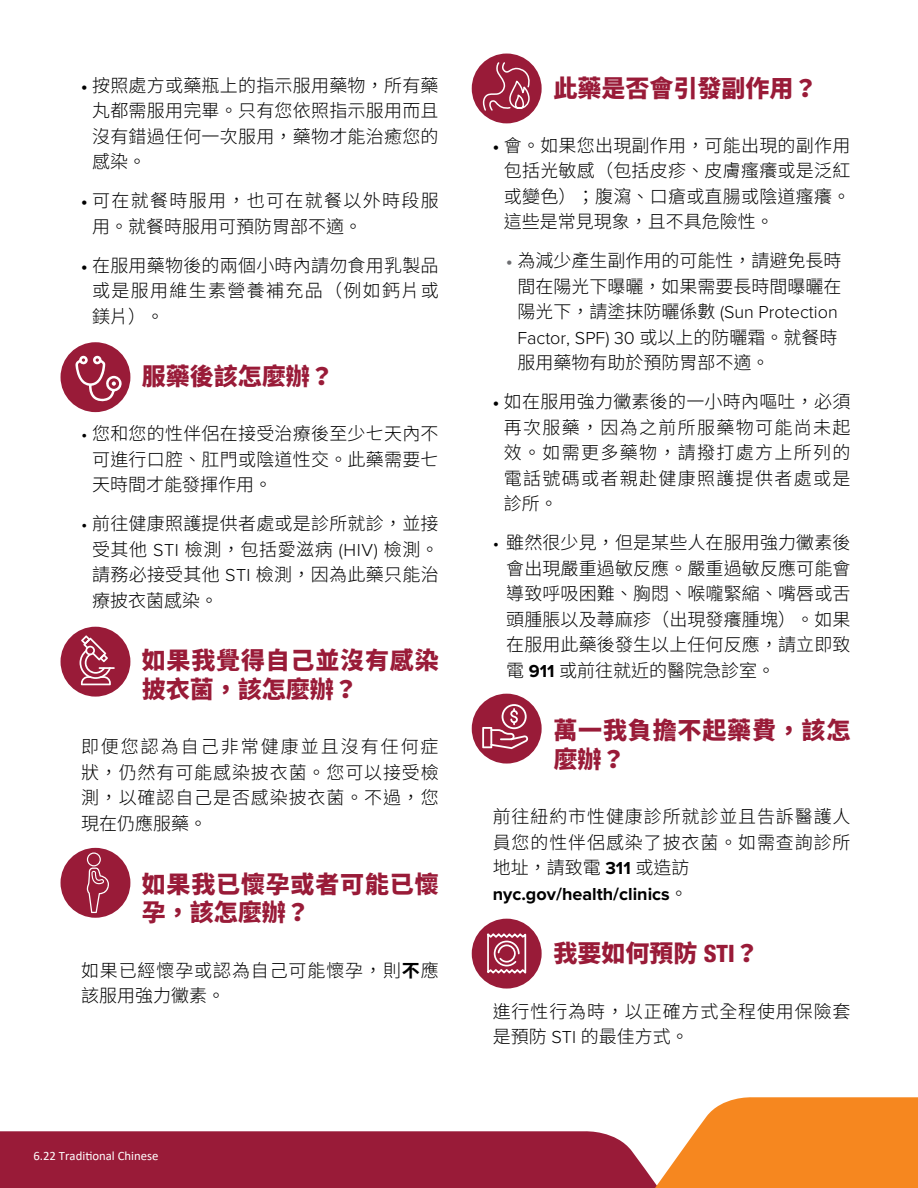
<style>
.page{position:relative;width:918px;height:1188px;background:#fff}
.page>*{position:absolute;margin:0;border:0;box-sizing:border-box;transform-origin:0 0}
.t1{font:800 24px/28.8px "Source Han Sans TC";letter-spacing:.035em;color:#991b38}
.t2{font:800 24px "Source Han Sans TC";color:#991b38}
.t3{font:300 18px/25.5px "Source Han Sans TC";letter-spacing:.015em;color:#000;text-align:justify}
.t4{font:300 18px/25.5px "Source Han Sans TC";letter-spacing:.05em;color:#000}
.t5{font:300 18px/25.5px "Proxima Nova";color:#000}
.t6{font:300 18px/25.5px "Source Han Sans TC";letter-spacing:.075em;color:#000}
.t7{font:700 18px "Proxima Nova";color:#000}
.t8{font:12.75px "Calibri";color:#fff}
.s1{font-family:"Proxima Nova";font-weight:700}
.s2{font-family:"Proxima Nova"}
.s3{font-weight:700}
.s4{font-family:"Proxima Nova";font-weight:700;color:#6d6e71}
.s5{font-family:"Source Han Sans TC"}
.s6{font-family:"Source Han Sans TC";font-weight:300}
.s7{font-family:"Helvetica Neue LT Std";font-stretch:condensed}
</style>
<div class="page">
<div style="left:0;top:1131px;width:558px;height:57px;background:#991b38"></div>
<div style="left:472px;top:54px;width:70px;height:69px;background:#991b38;border-radius:50%"></div>
<div style="left:472px;top:694px;width:70px;height:70px;background:#991b38;border-radius:50%"></div>
<div style="left:472px;top:919px;width:70px;height:70px;background:#991b38;border-radius:50%"></div>
<div style="left:61px;top:342px;width:69px;height:70px;background:#991b38;border-radius:50%"></div>
<div style="left:61px;top:627px;width:69px;height:70px;background:#991b38;border-radius:50%"></div>
<div style="left:61px;top:848px;width:69px;height:70px;background:#991b38;border-radius:50%"></div>
<svg style="left:558px;top:1097px;width:360px;height:91px"></svg>
<svg style="left:482px;top:704px;width:46px;height:45px"></svg>
<svg style="left:482px;top:61px;width:48px;height:50px"></svg>
<svg style="left:75px;top:356px;width:47px;height:46px"></svg>
<svg style="left:80px;top:635px;width:35px;height:50px"></svg>
<svg style="left:87px;top:852px;width:22px;height:61px"></svg>
<svg style="left:487px;top:933px;width:40px;height:41px"></svg>
<p class="t3" style="left:92px;top:73px;width:348px;text-indent:-11px"><span class="s1">•</span> 按照處方或藥瓶上的指示服用藥物，所有藥丸都需服用完畢。只有您依照指示服用而且沒有錯過任何一次服用，藥物才能治癒您的感染。</p>
<p class="t6" style="left:92px;top:188px;width:348px;text-indent:-11px"><span class="s1">•</span> 可在就餐時服用，也可在就餐以外時段服用。就餐時服用可預防胃部不適。</p>
<p class="t3" style="left:92px;top:253px;width:348px;text-indent:-11px"><span class="s1">•</span> 在服用藥物後的兩個小時內請勿食用乳製品或是服用維生素營養補充品（例如鈣片或鎂片）。</p>
<h1 class="t2" style="left:142px;top:363px;width:193px">服藥後該怎麼辦？</h1>
<p class="t3" style="left:92px;top:421px;width:348px;text-indent:-11px"><span class="s2">•</span> 您和您的性伴侶在接受治療後至少七天內不可進行口腔、肛門或陰道性交。此藥需要七天時間才能發揮作用。</p>
<p class="t3" style="left:92px;top:511px;width:348px;text-indent:-11px"><span class="s2">•</span> 前往健康照護提供者處或是診所就診，並接受其他 <span class="s2">STI</span> 檢測，包括愛滋病 <span class="s2">(HIV)</span> 檢測。請務必接受其他 <span class="s2">STI</span> 檢測，因為此藥只能治療披衣菌感染。</p>
<h1 class="t1" style="left:142px;top:647px;width:298px">如果我覺得自己並沒有感染披衣菌，該怎麼辦？</h1>
<p class="t3" style="left:81px;top:734px;width:359px">即便您認為自己非常健康並且沒有任何症狀，仍然有可能感染披衣菌。您可以接受檢測，以確認自己是否感染披衣菌。不過，您現在仍應服藥。</p>
<h1 class="t1" style="left:142px;top:870px;width:298px">如果我已懷孕或者可能已懷孕，該怎麼辦？</h1>
<p class="t4" style="left:81px;top:958px;width:359px">如果已經懷孕或認為自己可能懷孕，則<span class="s3">不</span>應該服用強力黴素。</p>
<p class="t8" style="left:33px;top:1146px;width:127px">6.22 Traditional Chinese</p>
<h1 class="t2" style="left:554px;top:74px;width:265px">此藥是否會引發副作用？</h1>
<p class="t3" style="left:504px;top:133px;width:348px;text-indent:-11px"><span class="s1">•</span> 會。如果您出現副作用，可能出現的副作用包括光敏感（包括皮疹、皮膚瘙癢或是泛紅或變色）；腹瀉、口瘡或直腸或陰道瘙癢。這些是常見現象，且不具危險性。</p>
<p class="t3" style="left:506px;top:248px;width:337px;text-align:right"><span class="s4">•</span> 為減少產生副作用的可能性，請避免長時間在陽光下曝曬，如果需要長時間曝曬在</p>
<p class="t5" style="left:517px;top:300px;width:322px"><span class="s5">陽光下，請塗抹防曬係數</span> (Sun Protection<br>Factor, SPF) 30 <span class="s5">或以上的防曬霜。就餐時</span></p>
<p class="t3" style="left:517px;top:350px;width:253px">服用藥物有助於預防胃部不適。</p>
<p class="t3" style="left:504px;top:389px;width:348px;text-indent:-11px"><span class="s1">•</span> 如在服用強力黴素後的一小時內嘔吐，必須再次服藥，因為之前所服藥物可能尚未起效。如需更多藥物，請撥打處方上所列的電話號碼或者親赴健康照護提供者處或是診所。</p>
<p class="t3" style="left:506px;top:530px;width:346px;text-indent:-14px"><span class="s2">•</span> 雖然很少見，但是某些人在服用強力黴素後會出現嚴重過敏反應。嚴重過敏反應可能會導致呼吸困難、胸悶、喉嚨緊縮、嘴唇或舌頭腫脹以及蕁麻疹（出現發癢腫塊）。如果在服用此藥後發生以上任何反應，請立即致電 <span class="s1">911</span> 或前往就近的醫院急診室。</p>
<h1 class="t1" style="left:554px;top:717px;width:298px">萬一我負擔不起藥費，該怎麼辦？</h1>
<p class="t3" style="left:493px;top:804px;width:359px">前往紐約市性健康診所就診並且告訴醫護人員您的性伴侶感染了披衣菌。如需查詢診所地址，請致電 <span class="s1">311</span> 或造訪</p>
<p class="t7" style="left:493px;top:883px;width:197px">nyc.gov/health/clinics<span class="s6">。</span></p>
<h1 class="t1" style="left:554px;top:940px;width:207px">我要如何預防 <span class="s7">STI</span>？</h1>
<p class="t4" style="left:493px;top:999px;width:359px">進行性行為時，以正確方式全程使用保險套是預防 <span class="s2">STI</span> 的最佳方式。</p>
</div>
